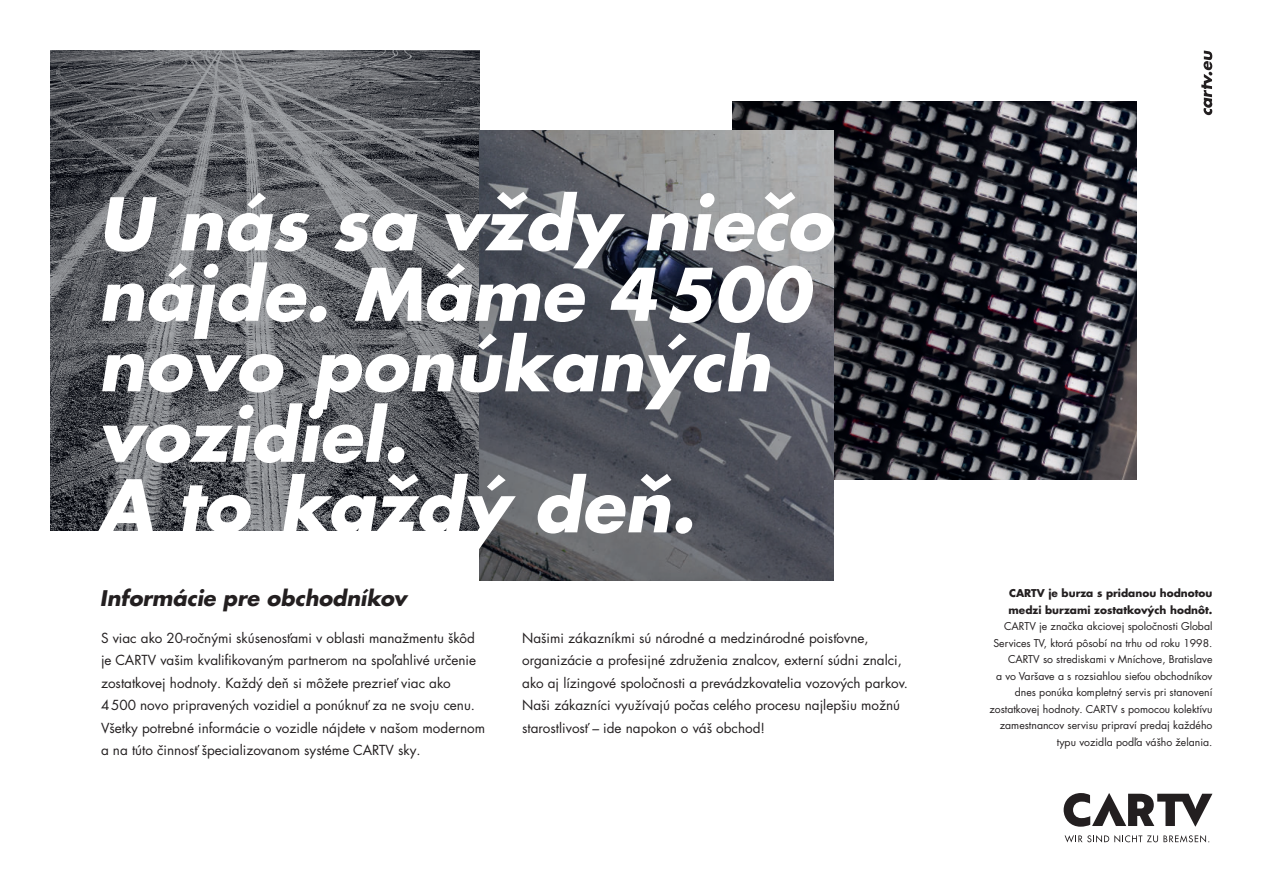
<style>
.page{position:relative;width:1263px;height:893px;background:#fff}
.page>*{position:absolute;margin:0;border:0;box-sizing:border-box;transform-origin:0 0}
.t1{font:italic 700 70.5px/70.5px "Futura LT Pro";color:#fff}
.t2{font:italic 700 21px "Futura LT Pro";letter-spacing:-.005em;color:#231f20}
.t3{font:13.5px/22.5px "Futura LT Pro";color:#231f20}
.t4{font:10.5px/16.5px "Futura LT Pro";color:#231f20;text-align:right}
.t5{font:700 10.5px/16.5px "Futura LT Pro";color:#231f20}
</style>
<div class="page">
<svg style="left:732px;top:101px;width:405px;height:379px;background:#3c3c43"></svg>
<img style="left:51px;top:51px;width:429px;height:479px">
<img style="left:480px;top:130px;width:353px;height:451px">
<svg style="left:1201px;top:51px;width:11px;height:64px"></svg>
<svg style="left:1064px;top:793px;width:148px;height:34px"></svg>
<svg style="left:1064px;top:835px;width:145px;height:7px"></svg>
<h1 class="t1" style="left:98px;top:194px;width:736px">U nás sa vždy niečo nájde. Máme 4 500 novo ponúkaných vozidiel.<br>A to každý deň.</h1>
<h2 class="t2" style="left:100px;top:589px;width:308px">Informácie pre obchodníkov</h2>
<p class="t3" style="left:101px;top:626px;width:385px">S viac ako 20-ročnými skúsenosťami v oblasti manažmentu škôd je CARTV vašim kvalifikovaným partnerom na spoľahlivé určenie zostatkovej hodnoty. Každý deň si môžete prezrieť viac ako<br>4 500 novo pripravených vozidiel a ponúknuť za ne svoju cenu.<br>Všetky potrebné informácie o vozidle nájdete v našom modernom a na túto činnosť špecializovanom systéme CARTV sky.</p>
<p class="t3" style="left:522px;top:626px;width:387px">Našimi zákazníkmi sú národné a medzinárodné poisťovne, organizácie a profesijné združenia znalcov, externí súdni znalci, ako aj lízingové spoločnosti a prevádzkovatelia vozových parkov.<br>Naši zákazníci využívajú počas celého procesu najlepšiu možnú starostlivosť – ide napokon o váš obchod!</p>
<p class="t5" style="left:1008px;top:586px;width:205px">CARTV je burza s pridanou hodnotou medzi burzami zostatkových hodnôt.</p>
<p class="t4" style="left:989px;top:618px;width:225px">CARTV je značka akciovej spoločnosti Global Services TV, ktorá pôsobí na trhu od roku 1998.<br>CARTV so strediskami v Mníchove, Bratislave<br>a vo Varšave a s rozsiahlou sieťou obchodníkov dnes ponúka kompletný servis pri stanovení zostatkovej hodnoty. CARTV s pomocou kolektívu zamestnancov servisu pripraví predaj každého typu vozidla podľa vášho želania.</p>
</div>
